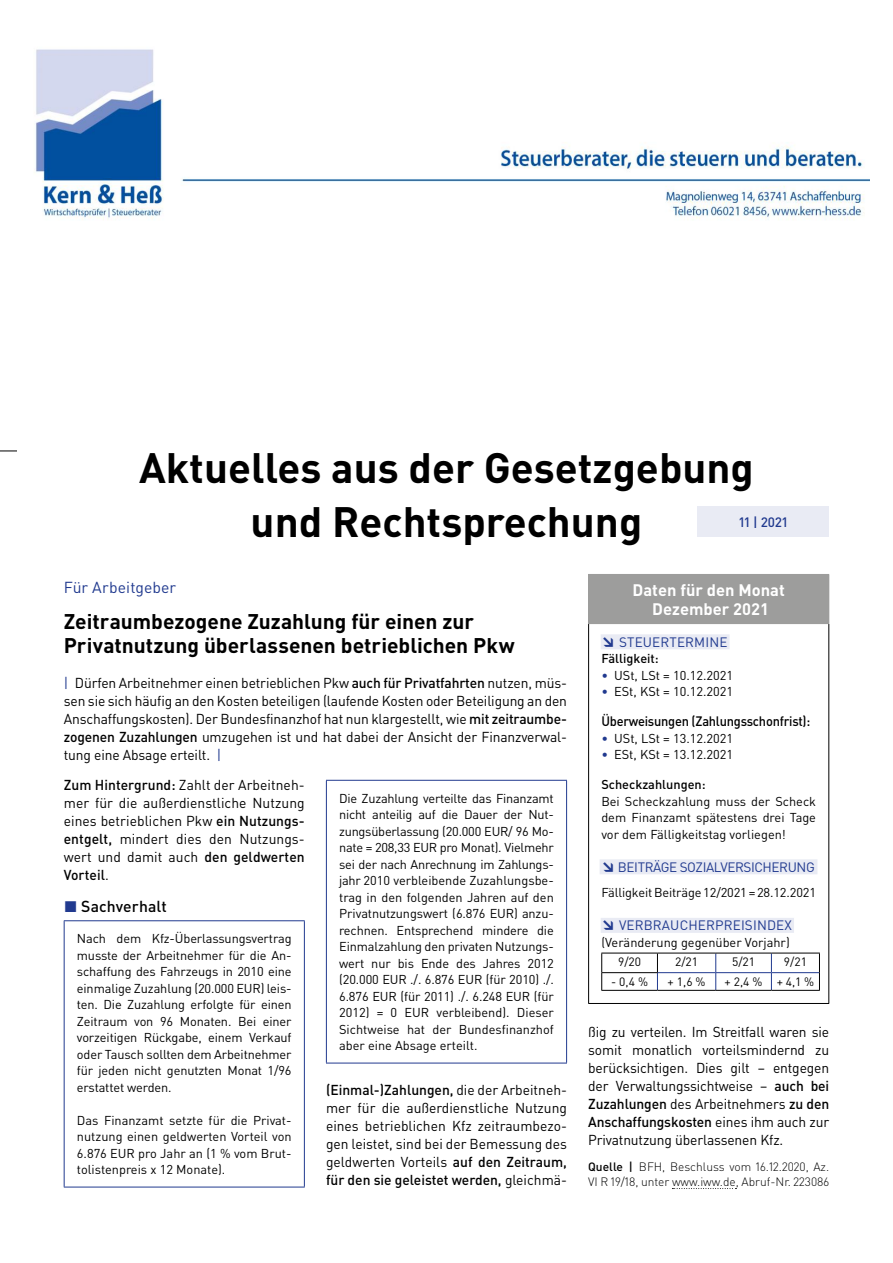
<style>
.page{position:relative;width:893px;height:1263px;background:#fff}
.page>*{position:absolute;margin:0;border:0;box-sizing:border-box;transform-origin:0 0}
.t1{font:700 42px/54px "DIN Pro";color:#000;text-align:center}
.t2{font:700 21px/24px "DIN Pro";color:#000}
.t3{font:700 16.5px/19.5px "DIN Pro";color:#fff;text-align:center}
.t4{font:15.75px "DIN Pro";letter-spacing:.005em;color:#213a8f}
.t5{font:500 15.75px "DIN Pro";letter-spacing:.005em;color:#000}
.t6{font:14.25px/18px "DIN Pro";letter-spacing:-.01em;color:#000;text-align:justify}
.t7{font:13.5px "DIN Pro";letter-spacing:.01em;color:#213a8f}
.t8{font:500 13.5px "DIN Pro";letter-spacing:-.015em;color:#000;scale:.95 1}
.t9{font:13.5px "DIN Pro";letter-spacing:-.03em;color:#213a8f}
.t10{font:500 13.5px "DIN Pro";color:#213a8f}
.t11{font:12.75px/16.5px "DIN Pro";color:#000;text-align:justify}
.t12{font:500 12.75px "DIN Pro";color:#000}
.t13{font:300 12px/15px "DIN Pro";color:#000}
.t14{font:12px "DIN Pro";color:#000}
.s1{color:#213a8f}
.s2{font-weight:500}
.s3{font-weight:900}
</style>
<div class="page">
<svg style="left:0;top:451px;width:17px;height:1px"></svg>
<div style="left:697px;top:506px;width:132px;height:31px;background:#e9ebf4"></div>
<div style="left:589px;top:574px;width:240px;height:50px;background:#9d9d9c"></div>
<hr style="left:588px;top:624px;width:1px;height:379px;background:#000">
<hr style="left:828px;top:624px;width:1px;height:379px;background:#000">
<hr style="left:588px;top:1003px;width:241px;height:1px;background:#000">
<hr style="left:588px;top:574px;width:241px;height:1px;background:#9d9d9c">
<hr style="left:588px;top:575px;width:1px;height:48px;background:#9d9d9c">
<hr style="left:588px;top:623px;width:241px;height:1px;background:#9d9d9c">
<div style="left:601px;top:634px;width:129px;height:15px;background:#e9ebf4"></div>
<div style="left:600px;top:859px;width:217px;height:15px;background:#e9ebf4"></div>
<div style="left:601px;top:918px;width:193px;height:15px;background:#e9ebf4"></div>
<hr style="left:601px;top:990px;width:56px;height:1px;background:#000">
<hr style="left:657px;top:990px;width:59px;height:1px;background:#000">
<hr style="left:716px;top:990px;width:55px;height:1px;background:#000">
<hr style="left:771px;top:990px;width:49px;height:1px;background:#000">
<svg style="left:601px;top:953px;width:219px;height:37px"></svg>
<hr style="left:601px;top:972px;width:57px;height:1px;background:#000">
<hr style="left:64px;top:920px;width:241px;height:1px;background:#213a8f">
<hr style="left:64px;top:921px;width:1px;height:266px;background:#213a8f">
<hr style="left:304px;top:921px;width:1px;height:266px;background:#213a8f">
<hr style="left:64px;top:1187px;width:241px;height:1px;background:#213a8f">
<hr style="left:326px;top:780px;width:241px;height:1px;background:#213a8f">
<hr style="left:326px;top:781px;width:1px;height:282px;background:#213a8f">
<hr style="left:566px;top:781px;width:1px;height:282px;background:#213a8f">
<hr style="left:326px;top:1063px;width:241px;height:1px;background:#213a8f">
<svg style="left:672px;top:1188px;width:64px;height:1px"></svg>
<img style="left:35px;top:49px;width:835px;height:171px">
<h1 class="t1" style="left:139px;top:439px;width:616px">Aktuelles aus der Gesetzgebung und Rechtsprechung</h1>
<p class="t10" style="left:739px;top:513px;width:50px">11 | 2021</p>
<p class="t4" style="left:64px;top:577px;width:114px">Für Arbeitgeber</p>
<h2 class="t2" style="left:64px;top:609px;width:453px">Zeitraumbezogene Zuzahlung für einen zur<br>Privatnutzung überlassenen betrieblichen Pkw</h2>
<p class="t6" style="left:64px;top:673px;width:505px"><span class="s1">|</span> Dürfen Arbeitnehmer einen betrieblichen Pkw <span class="s2">auch für Privatfahrten</span> nutzen, müs&shy;sen sie sich häufig an den Kosten beteiligen (laufende Kosten oder Beteiligung an den Anschaffungskosten). Der Bundesfinanzhof hat nun klargestellt, wie <span class="s2">mit zeitraumbe&shy;zogenen Zuzahlungen</span> umzugehen ist und hat dabei der Ansicht der Finanzverwal&shy;tung eine Absage erteilt. <span class="s1">|</span></p>
<p class="t6" style="left:64px;top:776px;width:242px"><span class="s2">Zum Hintergrund:</span> Zahlt der Arbeitneh&shy;mer für die außerdienstliche Nutzung eines betrieblichen Pkw <span class="s2">ein Nutzungs&shy;entgelt,</span> mindert dies den Nutzungs&shy;wert und damit auch <span class="s2">den geldwerten Vorteil</span>.</p>
<p class="t5" style="left:64px;top:896px;width:104px"><span class="s1">◼</span> Sachverhalt</p>
<p class="t11" style="left:77px;top:930px;width:216px">Nach dem Kfz-Überlassungsvertrag musste der Arbeitnehmer für die An&shy;schaffung des Fahrzeugs in 2010 eine einmalige Zuzahlung (20.000 EUR) leis&shy;ten. Die Zuzahlung erfolgte für einen Zeitraum von 96 Monaten. Bei einer vorzeitigen Rückgabe, einem Verkauf oder Tausch sollten dem Arbeitnehmer für jeden nicht genutzten Monat 1/96 erstattet werden.</p>
<p class="t11" style="left:77px;top:1111px;width:216px">Das Finanzamt setzte für die Privat&shy;nutzung einen geldwerten Vorteil von 6.876 EUR pro Jahr an (1 % vom Brut&shy;tolistenpreis x 12 Monate).</p>
<p class="t11" style="left:339px;top:789px;width:216px">Die Zuzahlung verteilte das Finanzamt nicht anteilig auf die Dauer der Nut&shy;zungsüberlassung (20.000 EUR/ 96 Mo&shy;nate = 208,33 EUR pro Monat). Vielmehr sei der nach Anrechnung im Zahlungs&shy;jahr 2010 verbleibende Zuzahlungsbe&shy;trag in den folgenden Jahren auf den Privatnutzungswert (6.876 EUR) anzu&shy;rechnen. Entsprechend mindere die Einmalzahlung den privaten Nutzungs&shy;wert nur bis Ende des Jahres 2012 (20.000 EUR ./. 6.876 EUR (für 2010) ./.<br>6.876 EUR (für 2011) ./. 6.248 EUR (für 2012) = 0 EUR verbleibend). Dieser Sichtweise hat der Bundesfinanzhof aber eine Absage erteilt.</p>
<p class="t6" style="left:326px;top:1080px;width:242px"><span class="s2">(Einmal-)Zahlungen,</span> die der Arbeitneh&shy;mer für die außerdienstliche Nutzung eines betrieblichen Kfz zeitraumbezo&shy;gen leistet, sind bei der Bemessung des geldwerten Vorteils <span class="s2">auf den Zeitraum, für den sie geleistet werden,</span> gleichmä-</p>
<p class="t3" style="left:633px;top:579px;width:154px">Daten für den Monat<br>Dezember 2021</p>
<p class="t7" style="left:601px;top:633px;width:128px"><span class="s3">↘</span> STEUERTERMINE</p>
<p class="t12" style="left:601px;top:650px;width:59px">Fälligkeit:</p>
<p class="t11" style="left:601px;top:666px;width:133px"><span class="s1">•</span> USt, LSt = 10.12.2021</p>
<p class="t11" style="left:601px;top:683px;width:133px"><span class="s1">•</span> ESt, KSt = 10.12.2021</p>
<p class="t8" style="left:601px;top:712px;width:221px">Überweisungen (Zahlungsschonfrist):</p>
<p class="t11" style="left:601px;top:729px;width:133px"><span class="s1">•</span> USt, LSt = 13.12.2021</p>
<p class="t11" style="left:601px;top:746px;width:133px"><span class="s1">•</span> ESt, KSt = 13.12.2021</p>
<p class="t12" style="left:601px;top:776px;width:106px">Scheckzahlungen:</p>
<p class="t11" style="left:601px;top:792px;width:216px">Bei Scheckzahlung muss der Scheck dem Finanzamt spätestens drei Tage vor dem Fälligkeitstag vorliegen!</p>
<p class="t9" style="left:601px;top:858px;width:215px"><span class="s3">↘</span> BEITRÄGE SOZIALVERSICHERUNG</p>
<p class="t11" style="left:601px;top:884px;width:216px">Fälligkeit Beiträge 12/2021 = 28.12.2021</p>
<p class="t7" style="left:601px;top:916px;width:192px"><span class="s3">↘</span> VERBRAUCHERPREISINDEX</p>
<p class="t11" style="left:601px;top:933px;width:190px">(Veränderung gegenüber Vorjahr)</p>
<p class="t14" style="left:618px;top:954px;width:25px">9/20</p>
<p class="t14" style="left:675px;top:954px;width:25px">2/21</p>
<p class="t14" style="left:732px;top:954px;width:25px">5/21</p>
<p class="t14" style="left:784px;top:954px;width:25px">9/21</p>
<p class="t14" style="left:611px;top:973px;width:38px">- 0,4 %</p>
<p class="t14" style="left:668px;top:973px;width:39px">+ 1,6 %</p>
<p class="t14" style="left:725px;top:973px;width:91px">+ 2,4 % + 4,1 %</p>
<p class="t6" style="left:588px;top:1022px;width:242px">ßig zu verteilen. Im Streitfall waren sie somit monatlich vorteilsmindernd zu berücksichtigen. Dies gilt – entgegen der Verwaltungssichtweise – <span class="s2">auch bei Zuzahlungen</span> des Arbeitnehmers <span class="s2">zu den Anschaffungskosten</span> eines ihm auch zur Privatnutzung überlassenen Kfz.</p>
<p class="t13" style="left:588px;top:1158px;width:242px"><span class="s2">Quelle |</span> BFH, Beschluss vom 16.12.2020, Az.<br>VI R 19/18, unter www.iww.de, Abruf-Nr. 223086</p>
</div>
